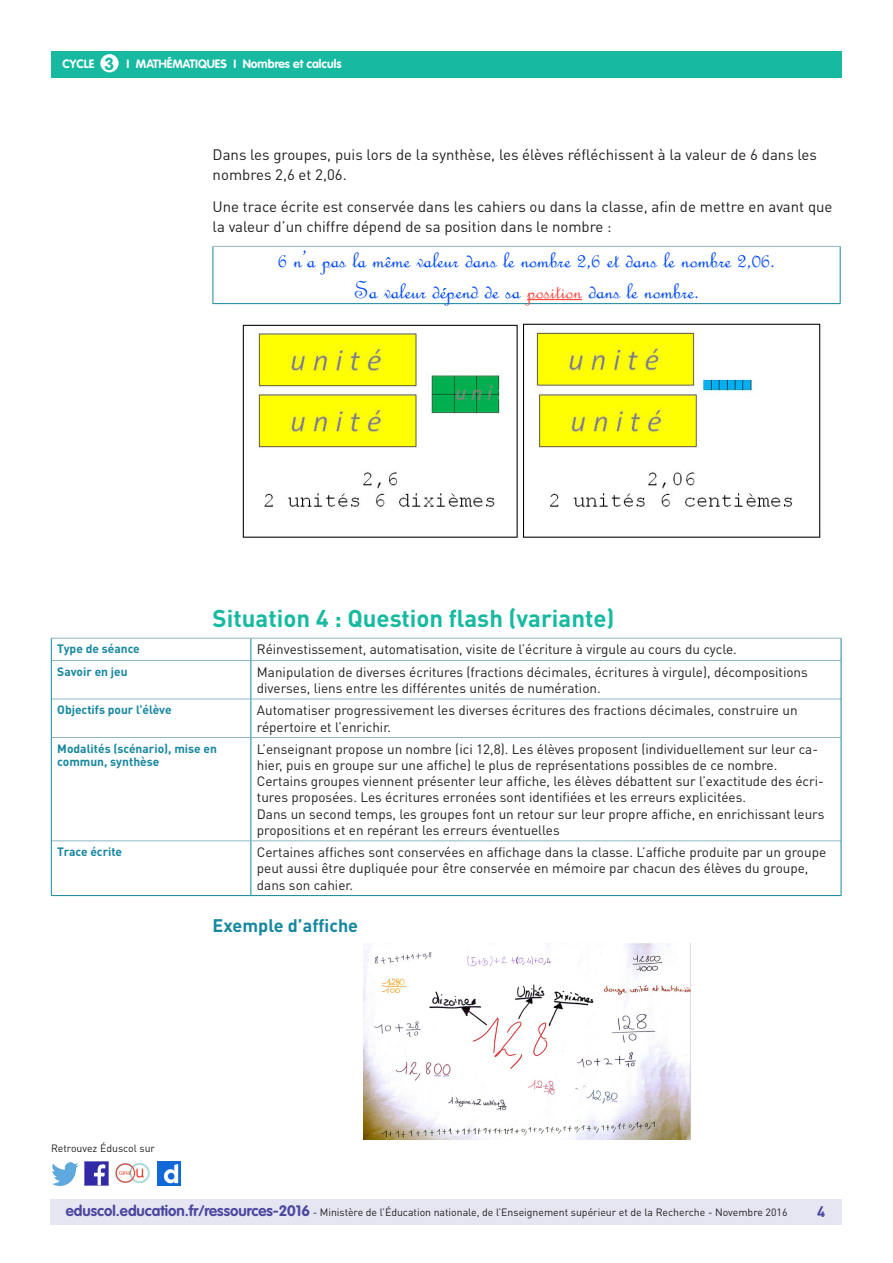
<style>
.page{position:relative;width:893px;height:1263px;background:#fff}
.page>*{position:absolute;margin:0;border:0;box-sizing:border-box;transform-origin:0 0}
._02_Texte_info_conte{font:25.5px "French Script";color:#004bf7}
._03_Titre_de_niveau{font:700 24px "DIN Pro";color:#17baa1}
._04_Titre_de_niveau{font:700 18px "DIN Pro";color:#16879f}
.t1{font:700 17.25px "VAG Rounded Std";color:#17baa1}
._06_Texte_courant{font:15px/19.5px "DIN Pro";color:#231f20}
.t2{font:700 15px "DIN Pro";color:#4a489e}
._02_Texte_info_conte-2{font:13.5px/16.2px "DIN Pro";color:#231f20}
.Texte_gras_bleu{font:700 12px/13.5px "DIN Pro";color:#16879f}
.t3{font:700 12px "VAG Rounded Std";color:#fff}
.t4{font:10.5px "DIN Pro";color:#231f20}
.s1{color:#fc4f47}
.s2{font-family:"VAG Rounded Std";font-weight:700;font-size:15px;color:#4a489e}
</style>
<div class="page">
<div style="left:50px;top:1199px;width:791px;height:26px;background:#e6e5f2"></div>
<div style="left:51px;top:51px;width:791px;height:27px;background:#17baa1"></div>
<div style="left:100px;top:54px;width:19px;height:18px;background:#fff;border-radius:50%"></div>
<img style="left:85px;top:1162px;width:23px;height:23px">
<img style="left:51px;top:1163px;width:28px;height:22px">
<img style="left:158px;top:1162px;width:22px;height:23px">
<img style="left:115px;top:1163px;width:35px;height:21px">
<hr style="left:213px;top:246px;width:627px;height:1px;background:#8fb6c6">
<hr style="left:213px;top:247px;width:1px;height:56px;background:#16879f">
<hr style="left:840px;top:247px;width:1px;height:56px;background:#16879f">
<hr style="left:213px;top:303px;width:627px;height:1px;background:#16879f">
<hr style="left:527px;top:299px;width:55px;height:1px;background:#fc4f47">
<img style="left:242px;top:323px;width:579px;height:215px">
<hr style="left:51px;top:638px;width:200px;height:1px;background:#8fb6c6">
<hr style="left:251px;top:638px;width:590px;height:1px;background:#8fb6c6">
<hr style="left:52px;top:660px;width:199px;height:1px;background:#8fb6c6">
<hr style="left:251px;top:660px;width:590px;height:1px;background:#8fb6c6">
<hr style="left:52px;top:699px;width:199px;height:1px;background:#8fb6c6">
<hr style="left:251px;top:699px;width:590px;height:1px;background:#8fb6c6">
<hr style="left:52px;top:737px;width:199px;height:1px;background:#8fb6c6">
<hr style="left:251px;top:737px;width:590px;height:1px;background:#8fb6c6">
<hr style="left:52px;top:840px;width:199px;height:1px;background:#8fb6c6">
<hr style="left:251px;top:840px;width:590px;height:1px;background:#8fb6c6">
<svg style="left:51px;top:638px;width:1px;height:22px"></svg>
<svg style="left:251px;top:639px;width:1px;height:21px"></svg>
<svg style="left:841px;top:638px;width:1px;height:22px"></svg>
<hr style="left:51px;top:660px;width:1px;height:39px;background:#16879f">
<hr style="left:251px;top:661px;width:1px;height:38px;background:#16879f">
<hr style="left:841px;top:660px;width:1px;height:39px;background:#16879f">
<hr style="left:51px;top:699px;width:1px;height:38px;background:#16879f">
<hr style="left:251px;top:699px;width:1px;height:38px;background:#16879f">
<hr style="left:841px;top:699px;width:1px;height:38px;background:#16879f">
<hr style="left:51px;top:737px;width:1px;height:104px;background:#16879f">
<hr style="left:251px;top:738px;width:1px;height:102px;background:#16879f">
<hr style="left:841px;top:737px;width:1px;height:104px;background:#16879f">
<hr style="left:51px;top:841px;width:1px;height:54px;background:#16879f">
<hr style="left:251px;top:841px;width:1px;height:54px;background:#16879f">
<hr style="left:841px;top:841px;width:1px;height:54px;background:#16879f">
<hr style="left:51px;top:895px;width:200px;height:1px;background:#16879f">
<hr style="left:251px;top:895px;width:590px;height:1px;background:#16879f">
<img style="left:364px;top:943px;width:326px;height:196px">
<p class="t3" style="left:63px;top:57px;width:33px">CYCLE</p>
<p class="t3" style="left:127px;top:57px;width:217px">I MATHÉMATIQUES I Nombres et calculs</p>
<p class="t1" style="left:105px;top:53px;width:11px">3</p>
<p class="_06_Texte_courant" style="left:213px;top:145px;width:606px">Dans les groupes, puis lors de la synthèse, les élèves réfléchissent à la valeur de 6 dans les nombres 2,6 et 2,06.</p>
<p class="_06_Texte_courant" style="left:213px;top:197px;width:621px">Une trace écrite est conservée dans les cahiers ou dans la classe, afin de mettre en avant que la valeur d’un chiffre dépend de sa position dans le nombre :</p>
<p class="_02_Texte_info_conte" style="left:278px;top:244px;width:499px">6 n’a pas la même valeur dans le nombre 2,6 et dans le nombre 2,06.</p>
<p class="_02_Texte_info_conte" style="left:354px;top:274px;width:346px">Sa valeur dépend de sa <span class="s1">position</span> dans le nombre.</p>
<p class="_03_Titre_de_niveau" style="left:213px;top:602px;width:404px">Situation 4 : Question flash (variante)</p>
<p class="Texte_gras_bleu" style="left:57px;top:642px;width:84px">Type de séance</p>
<p class="_02_Texte_info_conte-2" style="left:257px;top:641px;width:482px">Réinvestissement, automatisation, visite de l’écriture à virgule au cours du cycle.</p>
<p class="Texte_gras_bleu" style="left:57px;top:664px;width:72px">Savoir en jeu</p>
<p class="_02_Texte_info_conte-2" style="left:257px;top:663px;width:553px">Manipulation de diverses écritures (fractions décimales, écritures à virgule), décompositions diverses, liens entre les différentes unités de numération.</p>
<p class="Texte_gras_bleu" style="left:57px;top:703px;width:116px">Objectifs pour l’élève</p>
<p class="_02_Texte_info_conte-2" style="left:257px;top:702px;width:542px">Automatiser progressivement les diverses écritures des fractions décimales, construire un répertoire et l’enrichir.</p>
<p class="Texte_gras_bleu" style="left:57px;top:741px;width:161px">Modalités (scénario), mise en commun, synthèse</p>
<p class="_02_Texte_info_conte-2" style="left:257px;top:740px;width:563px">L’enseignant propose un nombre (ici 12,8). Les élèves proposent (individuellement sur leur ca&shy;hier, puis en groupe sur une affiche) le plus de représentations possibles de ce nombre.</p>
<p class="_02_Texte_info_conte-2" style="left:257px;top:773px;width:569px">Certains groupes viennent présenter leur affiche, les élèves débattent sur l’exactitude des écri&shy;tures proposées. Les écritures erronées sont identifiées et les erreurs explicitées.</p>
<p class="_02_Texte_info_conte-2" style="left:257px;top:805px;width:569px">Dans un second temps, les groupes font un retour sur leur propre affiche, en enrichissant leurs propositions et en repérant les erreurs éventuelles</p>
<p class="Texte_gras_bleu" style="left:57px;top:844px;width:66px">Trace écrite</p>
<p class="_02_Texte_info_conte-2" style="left:257px;top:844px;width:571px">Certaines affiches sont conservées en affichage dans la classe. L’affiche produite par un groupe peut aussi être dupliquée pour être conservée en mémoire par chacun des élèves du groupe, dans son cahier.</p>
<p class="_04_Titre_de_niveau" style="left:213px;top:913px;width:147px">Exemple d’affiche</p>
<p class="t4" style="left:51px;top:1141px;width:106px">Retrouvez Éduscol sur</p>
<p class="t4" style="left:66px;top:1205px;width:723px"><span class="s2">eduscol.education.fr/ressources-2016</span> - Ministère de l’Éducation nationale, de l’Enseignement supérieur et de la Recherche - Novembre 2016</p>
<p class="t2" style="left:817px;top:1201px;width:10px">4</p>
</div>
